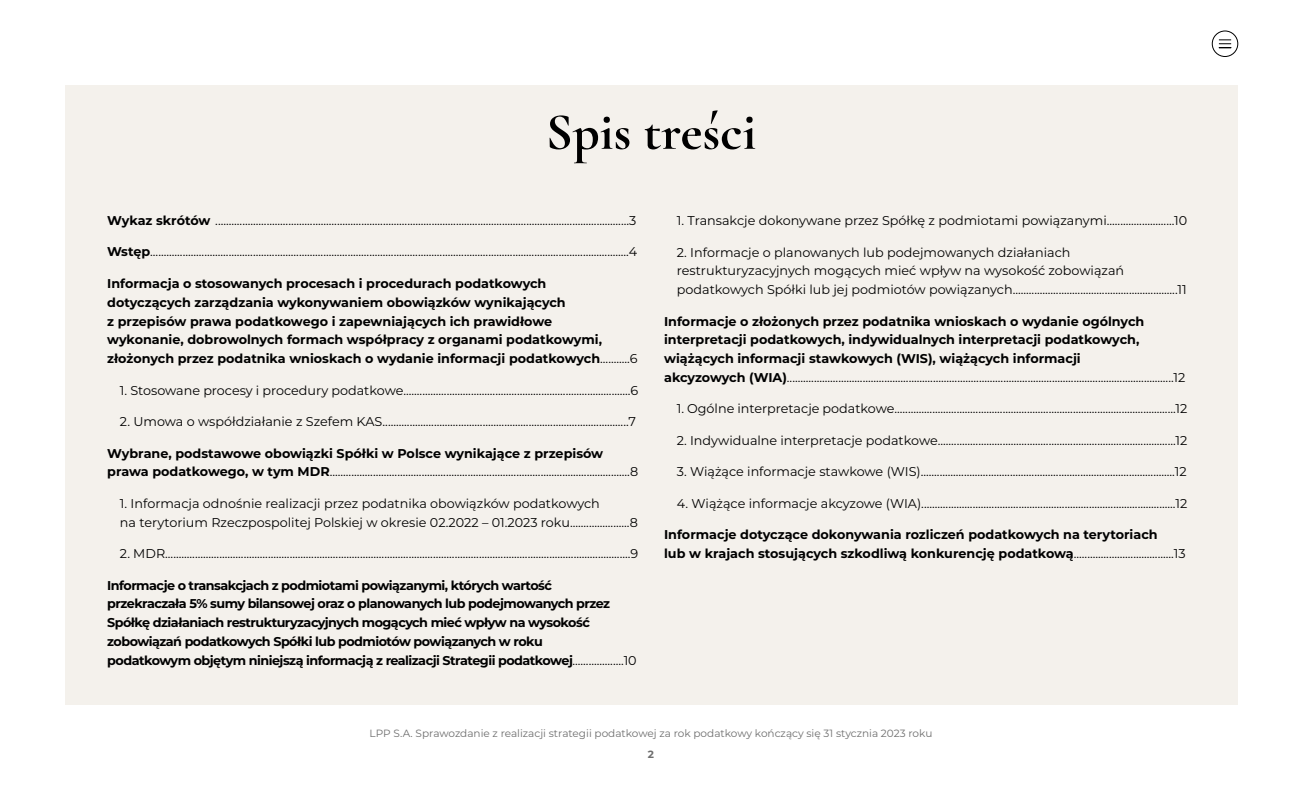
<style>
.page{position:relative;width:1302px;height:791px;background:#fff}
.page>*{position:absolute;margin:0;border:0;box-sizing:border-box;transform-origin:0 0}
.t1{font:700 52.5px "Cormorant Garamond";color:#000}
.t2{font:12.75px/18.8px "Montserrat";color:#000}
.t3{font:700 12.75px/18.8px "Montserrat";letter-spacing:-.01em;color:#000}
.t4{font:700 12.75px/18.8px "Montserrat";letter-spacing:-.04em;color:#000}
.t5{font:10.5px "Montserrat";color:#6e6e6e}
.t6{font:700 10.5px "Montserrat";color:#6e6e6e}
.s1{font-weight:700}
.s2{font-weight:400}
</style>
<div class="page">
<div style="left:65px;top:86px;width:1172px;height:619px;background:#f4f1ec"></div>
<div style="left:1211px;top:31px;width:26px;height:26px;border:1px solid #000;border-radius:50%"></div>
<svg style="left:1218px;top:39px;width:12px;height:9px"></svg>
<h1 class="t1" style="left:545px;top:100px;width:212px">Spis treści</h1>
<p class="t2" style="left:107px;top:211px;width:530px"><span class="s1">Wykaz skrótów</span> .........................................................................................................................................................3</p>
<p class="t2" style="left:107px;top:242px;width:531px"><span class="s1">Wstęp</span>.................................................................................................................................................................................4</p>
<p class="t3" style="left:107px;top:273px;width:532px">Informacja o stosowanych procesach i procedurach podatkowych<br>dotyczących zarządzania wykonywaniem obowiązków wynikających<br>z przepisów prawa podatkowego i zapewniających ich prawidłowe<br>wykonanie, dobrowolnych formach współpracy z organami podatkowymi, złożonych przez podatnika wnioskach o wydanie informacji podatkowych<span class="s2">...........6</span></p>
<p class="t2" style="left:120px;top:380px;width:519px">1. Stosowane procesy i procedury podatkowe....................................................................................6</p>
<p class="t2" style="left:120px;top:412px;width:517px">2. Umowa o współdziałanie z Szefem KAS...........................................................................................7</p>
<p class="t2" style="left:107px;top:443px;width:532px"><span class="s1">Wybrane, podstawowe obowiązki Spółki w Polsce wynikające z przepisów prawa podatkowego, w tym MDR</span>...............................................................................................................8</p>
<p class="t2" style="left:120px;top:493px;width:519px">1. Informacja odnośnie realizacji przez podatnika obowiązków podatkowych<br>na terytorium Rzeczpospolitej Polskiej w okresie 02.2022 – 01.2023 roku......................8</p>
<p class="t2" style="left:120px;top:544px;width:519px">2. MDR............................................................................................................................................................................9</p>
<p class="t4" style="left:107px;top:575px;width:531px">Informacje o transakcjach z podmiotami powiązanymi, których wartość<br>przekraczała 5% sumy bilansowej oraz o planowanych lub podejmowanych przez Spółkę działaniach restrukturyzacyjnych mogących mieć wpływ na wysokość zobowiązań podatkowych Spółki lub podmiotów powiązanych w roku<br>podatkowym objętym niniejszą informacją z realizacji Strategii podatkowej<span class="s2">...................10</span></p>
<p class="t2" style="left:676px;top:211px;width:512px">1. Transakcje dokonywane przez Spółkę z podmiotami powiązanymi.........................10</p>
<p class="t2" style="left:676px;top:242px;width:511px">2. Informacje o planowanych lub podejmowanych działaniach restrukturyzacyjnych mogących mieć wpływ na wysokość zobowiązań podatkowych Spółki lub jej podmiotów powiązanych.............................................................11</p>
<p class="t3" style="left:664px;top:311px;width:522px">Informacje o złożonych przez podatnika wnioskach o wydanie ogólnych interpretacji podatkowych, indywidualnych interpretacji podatkowych, wiążących informacji stawkowych (WIS), wiążących informacji<br>akcyzowych (WIA)<span class="s2">...............................................................................................................................................12</span></p>
<p class="t2" style="left:676px;top:399px;width:512px">1. Ogólne interpretacje podatkowe........................................................................................................12</p>
<p class="t2" style="left:676px;top:430px;width:512px">2. Indywidualne interpretacje podatkowe........................................................................................12</p>
<p class="t2" style="left:676px;top:462px;width:511px">3. Wiążące informacje stawkowe (WIS)..............................................................................................12</p>
<p class="t2" style="left:676px;top:493px;width:512px">4. Wiążące informacje akcyzowe (WIA)..............................................................................................12</p>
<p class="t3" style="left:664px;top:525px;width:523px">Informacje dotyczące dokonywania rozliczeń podatkowych na terytoriach<br>lub w krajach stosujących szkodliwą konkurencję podatkową<span class="s2">.....................................13</span></p>
<p class="t5" style="left:369px;top:726px;width:564px">LPP S.A. Sprawozdanie z realizacji strategii podatkowej za rok podatkowy kończący się 31 stycznia 2023 roku</p>
<p class="t6" style="left:647px;top:747px;width:8px">2</p>
</div>
